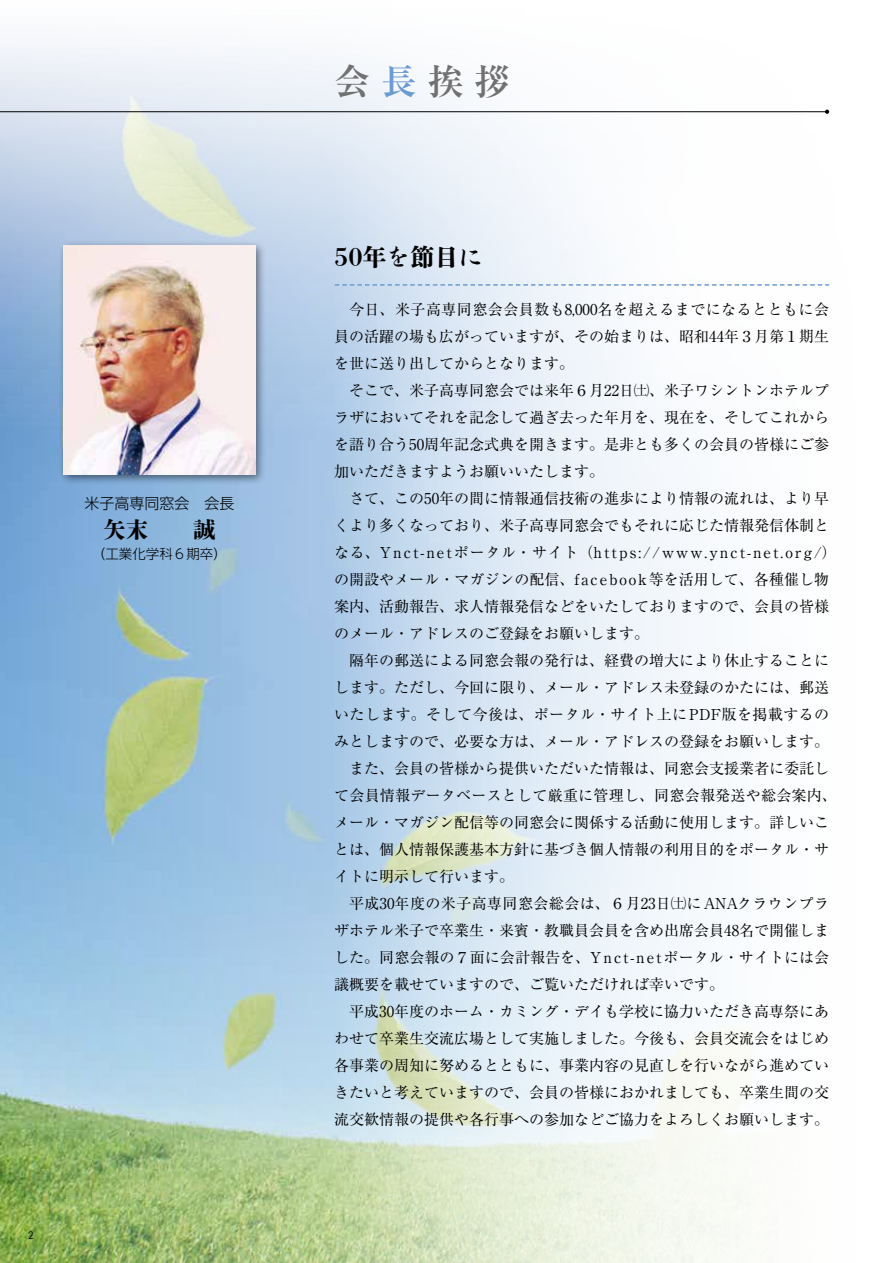
<style>
.page{position:relative;width:893px;height:1263px;background:#fff}
.page>*{position:absolute;margin:0;border:0;box-sizing:border-box;transform-origin:0 0}
.t1{font:700 36px "Ryumin Pr 6 N";color:#727171}
.t2{font:800 24px "Shuei Shogo M Sen";color:#000}
.t3{font:800 22.5px "Shuei Shogo M Sen";color:#000}
.t4{font:15px/27px "Ryumin Pro";color:#000;text-align:justify}
.t5{font:15px "Ryumin Pro";letter-spacing:.03em;color:#000}
.t6{font:300 15px "UD Shin Go Pr 6 N";color:#000}
.t7{font:300 13.5px "UD Shin Go Pr 6 N";color:#000}
.t8{font:10.5px "Century Gothic";color:#000;scale:.9 1}
.s1{color:#6c9bd2}
</style>
<div class="page">
<img style="left:0;top:43px;width:830px;height:1220px">
<div style="left:59px;top:240px;width:207px;height:246px;background:#000;opacity:.5"></div>
<img style="left:64px;top:245px;width:191px;height:230px">
<svg style="left:335px;top:284px;width:494px;height:2px"></svg>
<hr style="left:0;top:111px;width:826px;height:1px;background:#000">
<svg style="left:825px;top:110px;width:4px;height:4px"></svg>
<p class="t6" style="left:84px;top:491px;width:151px">米子高専同窓会　会長</p>
<h3 class="t3" style="left:103px;top:513px;width:114px">矢末　　誠</h3>
<p class="t7" style="left:92px;top:543px;width:136px">（工業化学科６期卒）</p>
<p class="t8" style="left:28px;top:1228px;width:7px">2</p>
<h1 class="t1" style="left:334px;top:53px;width:178px">会<span class="s1">長</span>挨拶</h1>
<h2 class="t2" style="left:334px;top:240px;width:150px">50年を節目に</h2>
<p class="t4" style="left:334px;top:295px;width:497px;text-indent:15px">今日、米子高専同窓会会員数も8,000名を超えるまでになるとともに会員の活躍の場も広がっていますが、その始まりは、昭和44年３月第１期生を世に送り出してからとなります。</p>
<p class="t4" style="left:334px;top:376px;width:497px;text-indent:15px">そこで、米子高専同窓会では来年６月22日㈯、米子ワシントンホテルプラザにおいてそれを記念して過ぎ去った年月を、現在を、そしてこれからを語り合う50周年記念式典を開きます。是非とも多くの会員の皆様にご参加いただきますようお願いいたします。</p>
<p class="t4" style="left:334px;top:484px;width:504px;text-align:left;text-indent:15px">さて、この50年の間に情報通信技術の進歩により情報の流れは、より早くより多くなっており、米子高専同窓会でもそれに応じた情報発信体制となる、Ynct-netポータル・サイト（https://www.ynct-net.org/）の開設やメール・マガジンの配信、facebook等を活用して、各種催し物案内、活動報告、求人情報発信などをいたしておりますので、会員の皆様のメール・アドレスのご登録をお願いします。</p>
<p class="t4" style="left:349px;top:646px;width:482px">隔年の郵送による同窓会報の発行は、経費の増大により休止することに</p>
<p class="t4" style="left:334px;top:673px;width:497px">します。ただし、今回に限り、メール・アドレス未登録のかたには、郵送</p>
<p class="t5" style="left:334px;top:703px;width:497px">いたします。そして今後は、ポータル・サイト上にPDF版を掲載するの</p>
<p class="t4" style="left:334px;top:727px;width:497px">みとしますので、必要な方は、メール・アドレスの登録をお願いします。</p>
<p class="t4" style="left:349px;top:754px;width:482px">また、会員の皆様から提供いただいた情報は、同窓会支援業者に委託し</p>
<p class="t4" style="left:334px;top:781px;width:504px">て会員情報データベースとして厳重に管理し、同窓会報発送や総会案内、</p>
<p class="t4" style="left:334px;top:808px;width:497px">メール・マガジン配信等の同窓会に関係する活動に使用します。詳しいこ</p>
<p class="t4" style="left:334px;top:835px;width:497px">とは、個人情報保護基本方針に基づき個人情報の利用目的をポータル・サ</p>
<p class="t4" style="left:334px;top:862px;width:182px">イトに明示して行います。</p>
<p class="t5" style="left:349px;top:892px;width:482px">平成30年度の米子高専同窓会総会は、６月23日㈯にANAクラウンプラ</p>
<p class="t4" style="left:334px;top:916px;width:497px">ザホテル米子で卒業生・来賓・教職員会員を含め出席会員48名で開催しま</p>
<p class="t4" style="left:334px;top:943px;width:497px">した。同窓会報の７面に会計報告を、Ynct-netポータル・サイトには会</p>
<p class="t4" style="left:334px;top:970px;width:392px">議概要を載せていますので、ご覧いただければ幸いです。</p>
<p class="t4" style="left:349px;top:997px;width:482px">平成30年度のホーム・カミング・デイも学校に協力いただき高専祭にあ</p>
<p class="t4" style="left:334px;top:1024px;width:497px">わせて卒業生交流広場として実施しました。今後も、会員交流会をはじめ</p>
<p class="t4" style="left:334px;top:1051px;width:497px">各事業の周知に努めるとともに、事業内容の見直しを行いながら進めてい</p>
<p class="t4" style="left:334px;top:1078px;width:497px">きたいと考えていますので、会員の皆様におかれましても、卒業生間の交</p>
<p class="t4" style="left:334px;top:1105px;width:497px">流交歓情報の提供や各行事への参加などご協力をよろしくお願いします。</p>
</div>
